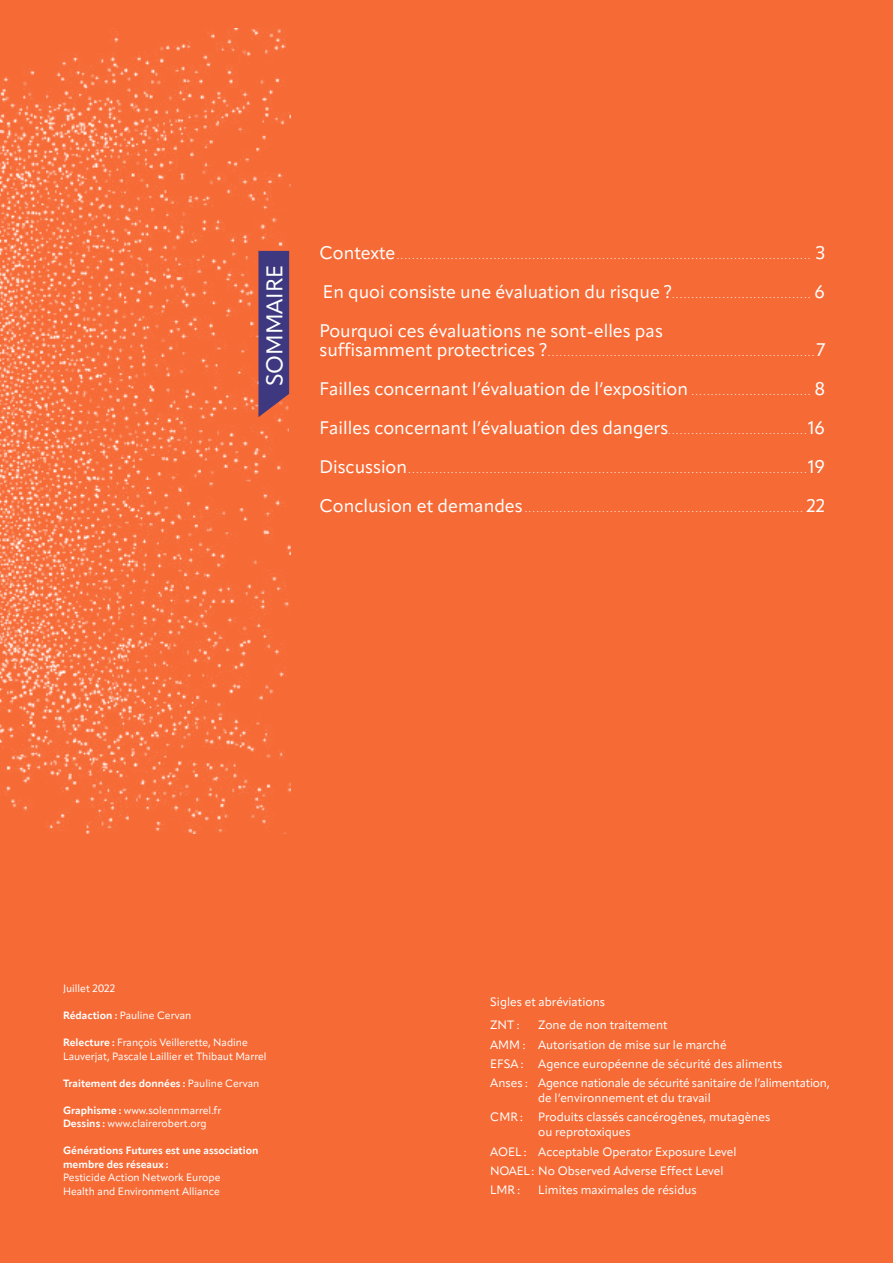
<style>
.page{position:relative;width:893px;height:1263px;background:#f66a35}
.page>*{position:absolute;margin:0;border:0;box-sizing:border-box;transform-origin:0 0}
.t1{font:22.5px "Apparat";color:#fff}
.t2{font:18px/39px "Apparat";color:#fff}
.t3{font:12px/19.2px "Apparat";color:#fff}
.t4{font:10.5px/13.5px "Apparat";color:#fff}
.t5{font:700 10.5px/13.5px "Apparat";color:#fff}
.t6{font:9px "Apparat";color:#fff}
.s1{font-size:18px}
.s2{font-size:9px}
.s3{font-weight:700}
.s4{font-weight:400}
</style>
<div class="page">
<img style="left:0;top:28px;width:291px;height:805px">
<div style="left:290px;top:210px;width:426px;height:262px;background:#f66a35"></div>
<svg style="left:258px;top:251px;width:31px;height:166px"></svg>
<h1 class="t1" style="left:261px;top:386px;width:123px;rotate:-90deg">SOMMAIRE</h1>
<p class="t6" style="left:319px;top:250px;width:507px"><span class="s1">Contexte</span>........................................................................................................... <span class="s1">3</span></p>
<h2 class="t2" style="left:319px;top:272px;width:507px">En quoi consiste une évaluation du risque ?<span class="s2">....................................</span> 6<br>Pourquoi ces évaluations ne sont-elles pas</h2>
<p class="t6" style="left:319px;top:348px;width:507px"><span class="s1">suffisamment protectrices ?</span>.....................................................................<span class="s1">7</span></p>
<h2 class="t2" style="left:319px;top:370px;width:507px">Failles concernant l’évaluation de l’exposition <span class="s2">. . . . . . . . . . . . . . . . . . . . . . . . . . . . . . .</span> 8<br>Failles concernant l’évaluation des dangers<span class="s2">....................................</span>16</h2>
<p class="t6" style="left:319px;top:465px;width:507px"><span class="s1">Discussion</span>.......................................................................................................<span class="s1">19</span></p>
<p class="t6" style="left:319px;top:504px;width:507px"><span class="s1">Conclusion et demandes</span>........................................................................ <span class="s1">22</span></p>
<p class="t4" style="left:63px;top:982px;width:54px">Juillet 2022</p>
<p class="t4" style="left:63px;top:1009px;width:130px"><span class="s3">Rédaction :</span> Pauline Cervan</p>
<p class="t4" style="left:63px;top:1036px;width:205px"><span class="s3">Relecture :</span> François Veillerette, Nadine<br>Lauverjat, Pascale Laillier et Thibaut Marrel</p>
<p class="t5" style="left:63px;top:1076px;width:198px">Traitement des données : <span class="s4">Pauline Cervan</span></p>
<p class="t4" style="left:63px;top:1103px;width:160px"><span class="s3">Graphisme :</span> www.solennmarrel.fr<br><span class="s3">Dessins :</span> www.clairerobert.org</p>
<p class="t5" style="left:63px;top:1144px;width:197px">Générations Futures est une association membre des réseaux :</p>
<p class="t4" style="left:63px;top:1171px;width:159px">Pesticide Action Network Europe<br>Health and Environment Alliance</p>
<h3 class="t3" style="left:490px;top:990px;width:116px;line-height:23.5px">Sigles et abréviations<br>ZNT :</h3>
<h3 class="t3" style="left:490px;top:1015px;width:341px;text-indent:48px">Zone de non traitement<br>AMM : Autorisation de mise sur le marché<br>EFSA : Agence européenne de sécurité des aliments<br>Anses : Agence nationale de sécurité sanitaire de l’alimentation,</h3>
<h3 class="t3" style="left:538px;top:1088px;width:174px">de l’environnement et du travail</h3>
<h3 class="t3" style="left:490px;top:1107px;width:34px">CMR :</h3>
<h3 class="t3" style="left:538px;top:1110px;width:234px;line-height:15px">Produits classés cancérogènes, mutagènes ou reprotoxiques</h3>
<h3 class="t3" style="left:490px;top:1142px;width:248px">AOEL : Acceptable Operator Exposure Level<br>NOAEL : No Observed Adverse Effect Level<br>LMR :</h3>
<h3 class="t3" style="left:538px;top:1180px;width:160px">Limites maximales de résidus</h3>
</div>
